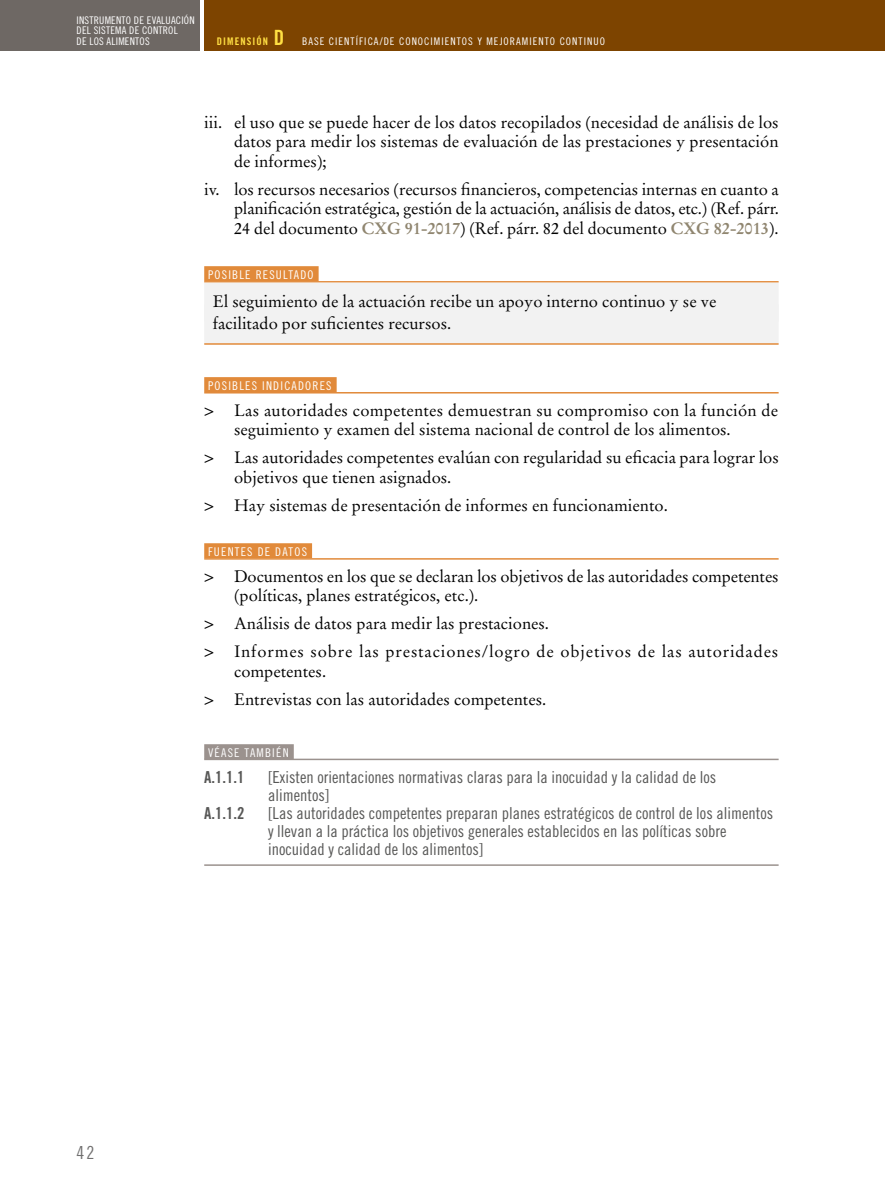
<style>
.page{position:relative;width:885px;height:1204px;background:#fff}
.page>*{position:absolute;margin:0;border:0;box-sizing:border-box;transform-origin:0 0}
.t1{font:18px "Trade Gothic Cond Eighteen";color:#706f6f}
.t2{font:16.5px/19.5px "Stempel Garamond";color:#000}
.t3{font:16.5px/18px "Trade Gothic Cond Eighteen";color:#575756}
.t4{font:16.5px/28px "Stempel Garamond";letter-spacing:.05em;color:#000}
.t5{font:16.5px "Trade Gothic Bold Cond Twenty";color:#575756}
.t6{font:12px "Trade Gothic Cond Eighteen";letter-spacing:.1em;color:#fff}
.t7{font:10.5px "Trade Gothic Cond Eighteen";letter-spacing:.1em;color:#fff}
.t8{font:10.5px/10.5px "Trade Gothic Cond Eighteen";letter-spacing:.02em;color:#fff}
.s1{font-family:"Trade Gothic Bold Cond Twenty";color:#ffdf43}
.s2{font-family:"Trade Gothic Bold Cond Twenty";font-size:21px;color:#ffdf43}
.s3{font-weight:700;color:#908670}
.s4{font-family:"Trade Gothic Cond Eighteen"}
</style>
<div class="page">
<div style="left:0;top:0;width:200px;height:51px;background:#6e6864"></div>
<div style="left:204px;top:0;width:680px;height:51px;background:#7d4400"></div>
<hr style="left:204px;top:281px;width:574px;height:1px;background:#e18a3a">
<div style="left:204px;top:266px;width:114px;height:15px;background:#e18a3a"></div>
<div style="left:204px;top:283px;width:574px;height:39px;background:#f2f2f2"></div>
<div style="left:204px;top:304px;width:574px;height:39px;background:#f2f2f2"></div>
<hr style="left:204px;top:343px;width:574px;height:2px;background:#e18a3a">
<hr style="left:204px;top:392px;width:574px;height:1px;background:#e18a3a">
<div style="left:204px;top:377px;width:132px;height:15px;background:#e18a3a"></div>
<hr style="left:204px;top:558px;width:574px;height:1px;background:#e18a3a">
<div style="left:204px;top:543px;width:108px;height:15px;background:#e18a3a"></div>
<hr style="left:204px;top:758px;width:574px;height:2px;background:#9b928e">
<div style="left:204px;top:744px;width:90px;height:15px;background:#9b928e"></div>
<hr style="left:204px;top:864px;width:574px;height:1px;background:#9b928e">
<p class="t8" style="left:77px;top:15px;width:119px">INSTRUMENTO DE EVALUACIÓN<br>DEL SISTEMA DE CONTROL<br>DE LOS ALIMENTOS</p>
<p class="t7" style="left:217px;top:35px;width:389px"><span class="s1">DIMENSIÓN</span> <span class="s2">D</span> BASE CIENTÍFICA/DE CONOCIMIENTOS Y MEJORAMIENTO CONTINUO</p>
<p class="t2" style="left:234px;top:112px;width:546px;text-align:justify;text-indent:-30px">iii. el uso que se puede hacer de los datos recopilados (necesidad de análisis de los datos para medir los sistemas de evaluación de las prestaciones y presentación de informes);</p>
<p class="t2" style="left:234px;top:179px;width:546px;text-align:justify;text-indent:-30px">iv. los recursos necesarios (recursos financieros, competencias internas en cuanto a planificación estratégica, gestión de la actuación, análisis de datos, etc.) (Ref. párr.<br>24 del documento <span class="s3">CXG 91-2017</span>) (Ref. párr. 82 del documento <span class="s3">CXG 82-2013</span>).</p>
<p class="t6" style="left:208px;top:267px;width:107px">POSIBLE RESULTADO</p>
<p class="t2" style="left:213px;top:290px;width:505px;line-height:21.8px">El seguimiento de la actuación recibe un apoyo interno continuo y se ve facilitado por suficientes recursos.</p>
<p class="t6" style="left:208px;top:378px;width:125px">POSIBLES INDICADORES</p>
<p class="t2" style="left:234px;top:400px;width:545px;text-indent:-30px"><span class="s4">&gt;</span> Las autoridades competentes demuestran su compromiso con la función de seguimiento y examen del sistema nacional de control de los alimentos.</p>
<p class="t2" style="left:234px;top:448px;width:546px;text-indent:-30px"><span class="s4">&gt;</span> Las autoridades competentes evalúan con regularidad su eficacia para lograr los objetivos que tienen asignados.</p>
<p class="t2" style="left:204px;top:495px;width:465px"><span class="s4">&gt;</span> Hay sistemas de presentación de informes en funcionamiento.</p>
<p class="t6" style="left:208px;top:544px;width:100px">FUENTES DE DATOS</p>
<p class="t2" style="left:234px;top:566px;width:546px;text-indent:-30px"><span class="s4">&gt;</span> Documentos en los que se declaran los objetivos de las autoridades competentes (políticas, planes estratégicos, etc.).</p>
<p class="t4" style="left:204px;top:609px;width:575px"><span class="s4">&gt;</span> Análisis de datos para medir las prestaciones.<br><span class="s4">&gt;</span> Informes sobre las prestaciones/logro de objetivos de las autoridades</p>
<p class="t2" style="left:204px;top:657px;width:343px;line-height:28px;text-indent:30px">competentes.<br><span class="s4">&gt;</span> Entrevistas con las autoridades competentes.</p>
<p class="t6" style="left:208px;top:745px;width:82px">VÉASE TAMBIÉN</p>
<p class="t5" style="left:204px;top:767px;width:42px">A.1.1.1</p>
<p class="t3" style="left:268px;top:768px;width:450px">[Existen orientaciones normativas claras para la inocuidad y la calidad de los alimentos]</p>
<p class="t5" style="left:204px;top:803px;width:42px">A.1.1.2</p>
<p class="t3" style="left:268px;top:804px;width:506px">[Las autoridades competentes preparan planes estratégicos de control de los alimentos y llevan a la práctica los objetivos generales establecidos en las políticas sobre inocuidad y calidad de los alimentos]</p>
<p class="t1" style="left:77px;top:1141px;width:19px">42</p>
</div>
